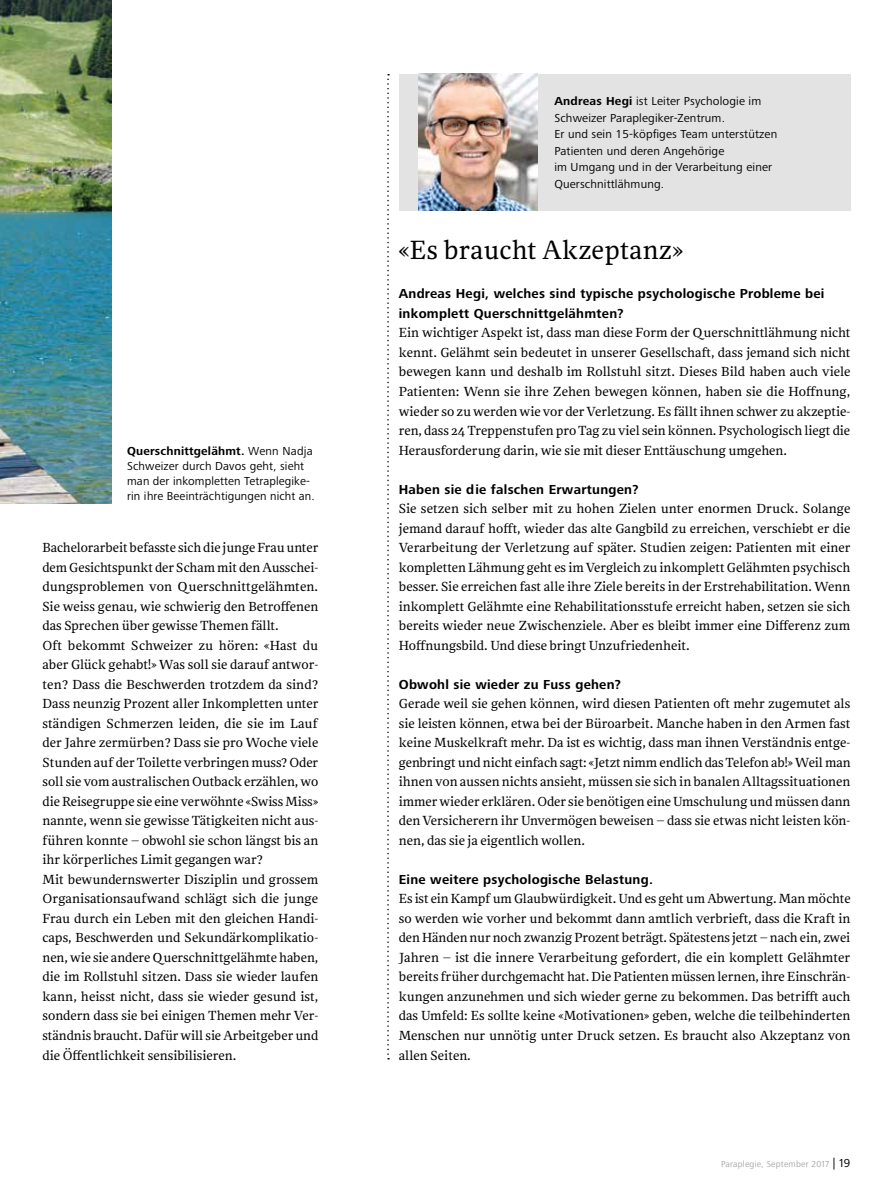
<style>
.page{position:relative;width:893px;height:1200px;background:#fff}
.page>*{position:absolute;margin:0;border:0;box-sizing:border-box;transform-origin:0 0}
.t1{font:27px "NN Rekja";letter-spacing:.01em;color:#000}
.t2{font:13.5px/19.5px "NN Rekja";color:#000;text-align:justify}
.t3{font:700 13.5px/19.5px "Frutiger Next Pro";letter-spacing:.02em;color:#000}
.t4{font:12px/16.5px "Frutiger Next Pro";letter-spacing:.01em;color:#000}
.t5{font:9px "Frutiger Next Pro";letter-spacing:.02em;color:#a7a7a8}
.s1{font-weight:700}
.s2{font-size:12px;color:#000}
</style>
<div class="page">
<div style="left:399px;top:74px;width:451px;height:136px;background:#e3e3e3"></div>
<img style="left:418px;top:74px;width:119px;height:136px">
<svg style="left:387px;top:74px;width:2px;height:985px"></svg>
<img style="left:0;top:0;width:111px;height:503px">
<p class="t4" style="left:127px;top:443px;width:189px;line-height:15px"><span class="s1">Querschnittgelähmt.</span> Wenn Nadja Schweizer durch Davos geht, sieht man der inkompletten Tetraplegike&shy;rin ihre Beeinträchtigungen nicht an.</p>
<p class="t2" style="left:43px;top:537px;width:277px;text-align:left">Bachelorarbeit befasste sich die junge Frau unter dem Gesichtspunkt der Scham mit den Ausschei&shy;dungsproblemen von Querschnittgelähmten.<br>Sie weiss genau, wie schwierig den Betroffenen das Sprechen über gewisse Themen fällt.<br>Oft bekommt Schweizer zu hören: «Hast du aber Glück gehabt!» Was soll sie darauf antwor&shy;ten? Dass die Beschwerden trotzdem da sind?<br>Dass neunzig Prozent aller Inkompletten unter ständigen Schmerzen leiden, die sie im Lauf der Jahre zermürben? Dass sie pro Woche viele Stunden auf der Toilette verbringen muss? Oder soll sie vom australischen Outback erzählen, wo die Reisegruppe sie eine verwöhnte «Swiss Miss» nannte, wenn sie gewisse Tätigkeiten nicht aus&shy;führen konnte – obwohl sie schon längst bis an ihr körperliches Limit gegangen war?<br>Mit bewundernswerter Disziplin und grossem Organisationsaufwand schlägt sich die junge Frau durch ein Leben mit den gleichen Handi&shy;caps, Beschwerden und Sekundärkomplikatio&shy;nen, wie sie andere Querschnittgelähmte haben, die im Rollstuhl sitzen. Dass sie wieder laufen kann, heisst nicht, dass sie wieder gesund ist, sondern dass sie bei einigen Themen mehr Ver&shy;ständnis braucht. Dafür will sie Arbeitgeber und die Öffentlichkeit sensibilisieren.</p>
<p class="t4" style="left:554px;top:93px;width:224px"><span class="s1">Andreas Hegi</span> ist Leiter Psychologie im Schweizer Paraplegiker-Zentrum.<br>Er und sein 15-köpfiges Team unterstützen Patienten und deren Angehörige<br>im Umgang und in der Verarbeitung einer Querschnittlähmung.</p>
<h1 class="t1" style="left:399px;top:233px;width:286px">«Es braucht Akzeptanz»</h1>
<p class="t3" style="left:399px;top:284px;width:427px">Andreas Hegi, welches sind typische psychologische Probleme bei inkomplett Querschnittgelähmten?</p>
<p class="t2" style="left:399px;top:323px;width:453px">Ein wichtiger Aspekt ist, dass man diese Form der Querschnittlähmung nicht kennt. Gelähmt sein bedeutet in unserer Gesellschaft, dass jemand sich nicht bewegen kann und deshalb im Rollstuhl sitzt. Dieses Bild haben auch viele Patienten: Wenn sie ihre Zehen bewegen können, haben sie die Hoffnung, wieder so zu werden wie vor der Verletzung. Es fällt ihnen schwer zu akzeptie&shy;ren, dass 24 Treppenstufen pro Tag zu viel sein können. Psychologisch liegt die Herausforderung darin, wie sie mit dieser Enttäuschung umgehen.</p>
<p class="t3" style="left:399px;top:479px;width:241px">Haben sie die falschen Erwartungen?</p>
<p class="t2" style="left:399px;top:498px;width:453px">Sie setzen sich selber mit zu hohen Zielen unter enormen Druck. Solange jemand darauf hofft, wieder das alte Gangbild zu erreichen, verschiebt er die Verarbeitung der Verletzung auf später. Studien zeigen: Patienten mit einer kompletten Lähmung geht es im Vergleich zu inkomplett Gelähmten psychisch besser. Sie erreichen fast alle ihre Ziele bereits in der Erstrehabilitation. Wenn inkomplett Gelähmte eine Rehabilitationsstufe erreicht haben, setzen sie sich bereits wieder neue Zwischenziele. Aber es bleibt immer eine Differenz zum Hoffnungsbild. Und diese bringt Unzufriedenheit.</p>
<p class="t3" style="left:399px;top:674px;width:224px">Obwohl sie wieder zu Fuss gehen?</p>
<p class="t2" style="left:399px;top:693px;width:453px">Gerade weil sie gehen können, wird diesen Patienten oft mehr zugemutet als sie leisten können, etwa bei der Büroarbeit. Manche haben in den Armen fast keine Muskelkraft mehr. Da ist es wichtig, dass man ihnen Verständnis entge&shy;genbringt und nicht einfach sagt: «Jetzt nimm endlich das Telefon ab!» Weil man ihnen von aussen nichts ansieht, müssen sie sich in banalen Alltagssituationen immer wieder erklären. Oder sie benötigen eine Umschulung und müssen dann den Versicherern ihr Unvermögen beweisen – dass sie etwas nicht leisten kön&shy;nen, das sie ja eigentlich wollen.</p>
<p class="t3" style="left:399px;top:869px;width:256px">Eine weitere psychologische Belastung.</p>
<p class="t2" style="left:399px;top:888px;width:453px">Es ist ein Kampf um Glaubwürdigkeit. Und es geht um Abwertung. Man möchte so werden wie vorher und bekommt dann amtlich verbrieft, dass die Kraft in den Händen nur noch zwanzig Prozent beträgt. Spätestens jetzt – nach ein, zwei Jahren – ist die innere Verarbeitung gefordert, die ein komplett Gelähmter bereits früher durchgemacht hat. Die Patienten müssen lernen, ihre Einschrän&shy;kungen anzunehmen und sich wieder gerne zu bekommen. Das betrifft auch das Umfeld: Es sollte keine «Motivationen» geben, welche die teilbehinderten Menschen nur unnötig unter Druck setzen. Es braucht also Akzeptanz von allen Seiten.</p>
<p class="t5" style="left:721px;top:1158px;width:131px">Paraplegie, September 2017 <span class="s2">| 19</span></p>
</div>
